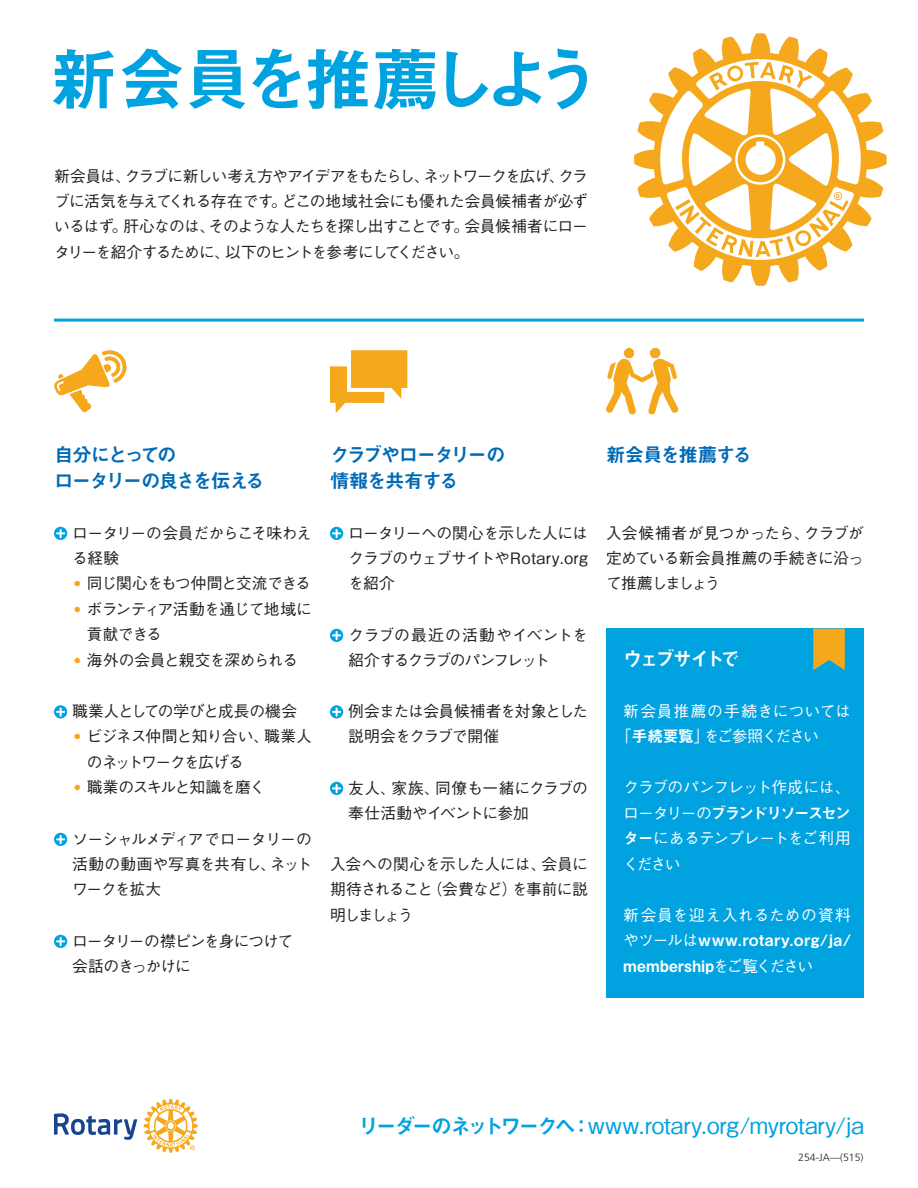
<style>
.page{position:relative;width:918px;height:1188px;background:#fff}
.page>*{position:absolute;margin:0;border:0;box-sizing:border-box;transform-origin:0 0}
.t1{font:69px "Midashi Go Pro MB31";letter-spacing:-.125em;color:#00a2e0}
.t2{font:500 22.5px "Gothic BBB Pro";color:#00a2e0}
.t3{font:19.5px/25.5px "Midashi Go Pro MB31";letter-spacing:-.1em;color:#016ab6}
.t4{font:19.5px/25.5px "Midashi Go Pro MB31";letter-spacing:-.08em;color:#016ab6}
.t5{font:19.5px "Midashi Go Pro MB31";letter-spacing:-.06em;color:#016ab6}
.t6{font:19.5px "Midashi Go Pro MB31";letter-spacing:-.175em;color:#fff}
.t7{font:500 15.75px/25.5px "Gothic BBB Pro";letter-spacing:-.05em;color:#231f20;text-align:justify}
.t8{font:500 15.75px/25.5px "Gothic BBB Pro";letter-spacing:-.02em;color:#231f20}
.t9{font:15.75px/25.5px "Midashi Go Pro MB31";letter-spacing:.015em;color:#fff}
.t10{font:500 15.75px/25.5px "Gothic BBB Pro";letter-spacing:-.01em;color:#fff}
.t11{font:500 15.75px/25.5px "Gothic BBB Pro";letter-spacing:-.07em;color:#231f20}
.t12{font:500 15.75px/25.5px "Gothic BBB Pro";letter-spacing:-.05em;color:#fff}
.t13{font:15.75px "Midashi Go Pro MB31";letter-spacing:-.125em;color:#fff}
.t14{font:500 15.75px "Gothic BBB Pro";letter-spacing:-.04em;color:#fff}
.t15{font:500 15.75px "Gothic BBB Pro";letter-spacing:.045em;color:#fff}
.t16{font:300 10.5px "Frutiger LT Std";color:#231f20}
.s1{font-family:"Frutiger LT Std";font-weight:300;color:#f5a81c}
.s2{font-family:"Midashi Go Pro MB31";font-weight:400}
.s3{font-family:"Gothic BBB Pro";font-weight:500}
.s4{font-family:"Midashi Go Pro MB31";font-weight:400;font-size:21px}
</style>
<div class="page">
<div style="left:606px;top:628px;width:258px;height:370px;background:#00a2e0"></div>
<svg style="left:54px;top:527px;width:13px;height:13px"></svg>
<svg style="left:54px;top:705px;width:13px;height:14px"></svg>
<svg style="left:54px;top:833px;width:13px;height:13px"></svg>
<svg style="left:54px;top:935px;width:13px;height:13px"></svg>
<svg style="left:330px;top:527px;width:13px;height:13px"></svg>
<svg style="left:330px;top:629px;width:13px;height:13px"></svg>
<svg style="left:330px;top:705px;width:13px;height:14px"></svg>
<svg style="left:330px;top:782px;width:13px;height:13px"></svg>
<svg style="left:634px;top:33px;width:253px;height:253px"></svg>
<svg style="left:834px;top:192px;width:8px;height:8px"></svg>
<svg style="left:606px;top:348px;width:73px;height:67px"></svg>
<svg style="left:330px;top:350px;width:77px;height:63px"></svg>
<svg style="left:54px;top:350px;width:73px;height:63px"></svg>
<svg style="left:54px;top:1113px;width:83px;height:27px"></svg>
<svg style="left:144px;top:1099px;width:54px;height:54px"></svg>
<hr style="left:54px;top:319px;width:810px;height:3px;background:#00a2e0">
<svg style="left:813px;top:629px;width:32px;height:41px"></svg>
<h1 class="t1" style="left:50px;top:24px;width:555px">新会員を推薦しよう</h1>
<p class="t7" style="left:54px;top:161px;width:535px">新会員は、クラブに新しい考え方やアイデアをもたらし、ネットワークを広げ、クラブに活気を与えてくれる存在です。どこの地域社会にも優れた会員候補者が必ずいるはず。肝心なのは、そのような人たちを探し出すことです。会員候補者にロータリーを紹介するために、以下のヒントを参考にしてください。</p>
<p class="t3" style="left:54px;top:440px;width:212px">自分にとっての<br>ロータリーの良さを伝える</p>
<p class="t7" style="left:72px;top:518px;width:241px">ロータリーの会員だからこそ味わえる経験</p>
<p class="t7" style="left:73px;top:569px;width:239px"><span class="s1">•</span> 同じ関心をもつ仲間と交流できる</p>
<p class="t7" style="left:87px;top:594px;width:226px;text-indent:-13px"><span class="s1">•</span> ボランティア活動を通じて地域に貢献できる</p>
<p class="t7" style="left:73px;top:645px;width:226px"><span class="s1">•</span> 海外の会員と親交を深められる</p>
<p class="t8" style="left:72px;top:696px;width:226px">職業人としての学びと成長の機会</p>
<p class="t7" style="left:87px;top:722px;width:226px;text-indent:-13px"><span class="s1">•</span> ビジネス仲間と知り合い、職業人のネットワークを広げる</p>
<p class="t7" style="left:73px;top:773px;width:193px"><span class="s1">•</span> 職業のスキルと知識を磨く</p>
<p class="t7" style="left:72px;top:824px;width:241px">ソーシャルメディアでロータリーの活動の動画や写真を共有し、ネットワークを拡大</p>
<p class="t11" style="left:72px;top:926px;width:223px">ロータリーの襟ピンを身につけて会話のきっかけに</p>
<p class="t4" style="left:330px;top:440px;width:177px">クラブやロータリーの情報を共有する</p>
<p class="t7" style="left:348px;top:518px;width:241px">ロータリーへの関心を示した人にはクラブのウェブサイトやRotary.orgを紹介</p>
<p class="t7" style="left:348px;top:620px;width:241px">クラブの最近の活動やイベントを紹介するクラブのパンフレット</p>
<p class="t7" style="left:348px;top:696px;width:241px">例会または会員候補者を対象とした説明会をクラブで開催</p>
<p class="t8" style="left:348px;top:773px;width:241px">友人、家族、同僚も一緒にクラブの奉仕活動やイベントに参加</p>
<p class="t7" style="left:330px;top:849px;width:260px">入会への関心を示した人には、会員に期待されること（会費など）を事前に説明しましょう</p>
<p class="t5" style="left:606px;top:439px;width:148px">新会員を推薦する</p>
<p class="t7" style="left:606px;top:518px;width:259px">入会候補者が見つかったら、クラブが定めている新会員推薦の手続きに沿って推薦しましょう</p>
<p class="t6" style="left:623px;top:643px;width:118px">ウェブサイトで</p>
<p class="t10" style="left:616px;top:696px;width:237px;text-indent:7px">新会員推薦の手続きについては「<span class="s2">手続要覧</span>」をご参照ください</p>
<p class="t14" style="left:623px;top:775px;width:229px">クラブのパンフレット作成には、</p>
<p class="t13" style="left:623px;top:800px;width:229px"><span class="s3">ロータリーの</span>ブランドリソースセン</p>
<p class="t12" style="left:623px;top:824px;width:229px"><span class="s2">ター</span>にあるテンプレートをご利用ください</p>
<p class="t15" style="left:623px;top:902px;width:229px">新会員を迎え入れるための資料</p>
<p class="t9" style="left:623px;top:926px;width:229px"><span class="s3">やツールは</span>www.rotary.org/ja/ membership<span class="s3">をご覧ください</span></p>
<h2 class="t2" style="left:358px;top:1108px;width:507px"><span class="s4">リーダーのネットワークへ：</span>www.rotary.org/myrotary/ja</h2>
<p class="t16" style="left:798px;top:1152px;width:67px">254-JA—(515)</p>
</div>
